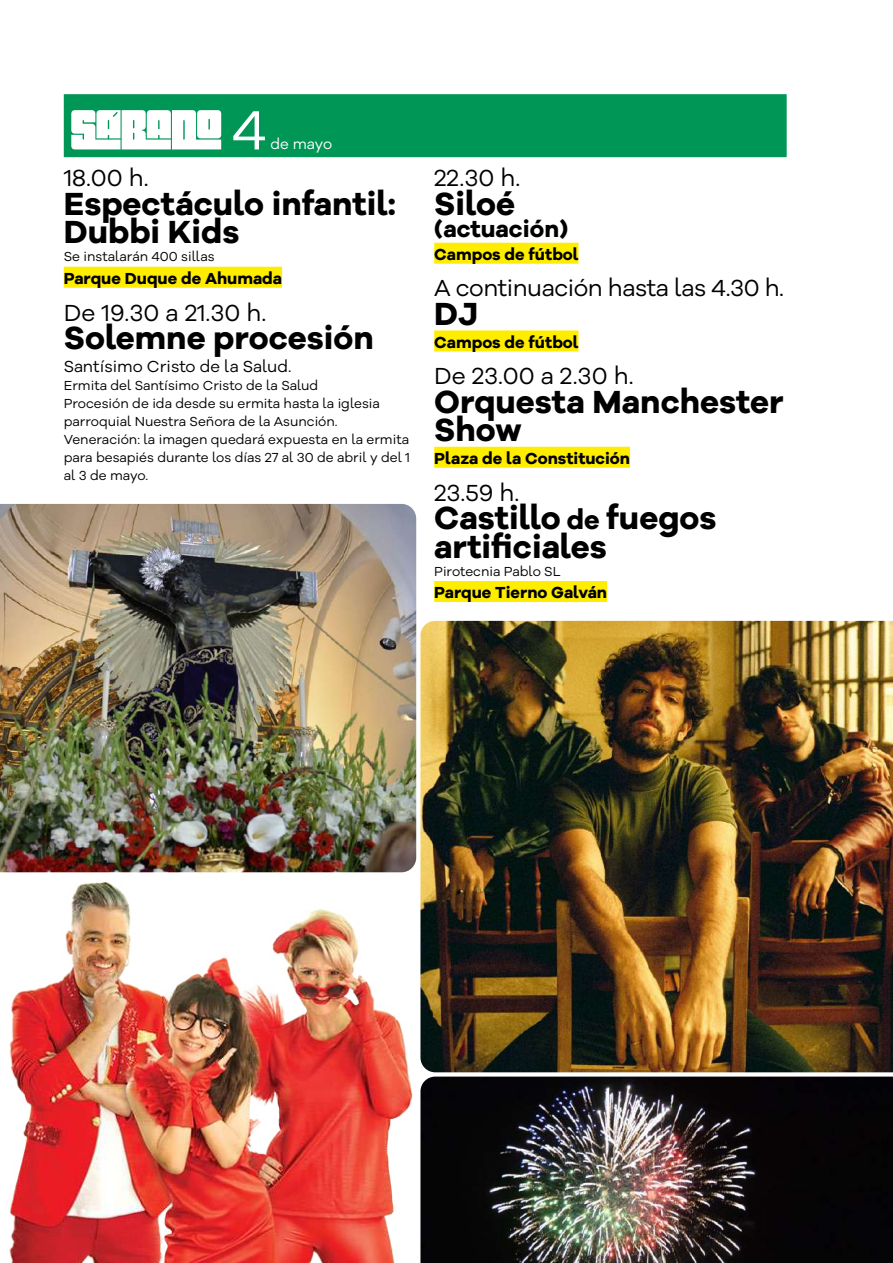
<style>
.page{position:relative;width:893px;height:1263px;background:#fff}
.page>*{position:absolute;margin:0;border:0;box-sizing:border-box;transform-origin:0 0}
.t1{font:900 54px "Pincoyablack";color:#fff}
.t2{font:700 33px/28.5px "Galano Grotesque Alt";color:#000}
.t3{font:24px "Galano Grotesque Alt";letter-spacing:-.01em;color:#000}
.t4{font:700 24px "Galano Grotesque Alt";color:#000}
.t5{font:700 16.5px "Galano Grotesque Alt";color:#000}
.t6{font:16.5px "Galano Grotesque Alt";color:#000}
.t7{font:15px "Galano Grotesque Alt";letter-spacing:-.01em;color:#fff}
.t8{font:13.5px/18px "Galano Grotesque Alt";color:#000}
.s1{font-family:"Galano Grotesque Alt";font-weight:400;font-size:57px}
.s2{font-size:27px}
</style>
<div class="page">
<div style="left:64px;top:94px;width:723px;height:63px;background:#009655"></div>
<div style="left:64px;top:267px;width:218px;height:21px;background:#ffed00"></div>
<div style="left:434px;top:243px;width:144px;height:21px;background:#ffed00"></div>
<div style="left:434px;top:330px;width:144px;height:21px;background:#ffed00"></div>
<div style="left:434px;top:447px;width:196px;height:21px;background:#ffed00"></div>
<div style="left:434px;top:581px;width:173px;height:21px;background:#ffed00"></div>
<img style="left:0;top:504px;width:416px;height:368px">
<img style="left:9px;top:882px;width:404px;height:381px">
<img style="left:420px;top:621px;width:473px;height:451px">
<img style="left:420px;top:1076px;width:473px;height:187px">
<h1 class="t1" style="left:71px;top:98px;width:197px">SÁBADO <span class="s1">4</span></h1>
<p class="t7" style="left:270px;top:135px;width:63px">de mayo</p>
<h3 class="t3" style="left:64px;top:163px;width:86px">18.00 h.</h3>
<h2 class="t2" style="left:64px;top:188px;width:334px">Espectáculo infantil:<br>Dubbi Kids</h2>
<p class="t8" style="left:64px;top:247px;width:152px">Se instalarán 400 sillas</p>
<p class="t5" style="left:64px;top:267px;width:220px">Parque Duque de Ahumada</p>
<h3 class="t3" style="left:64px;top:297px;width:204px">De 19.30 a 21.30 h.</h3>
<h2 class="t2" style="left:64px;top:323px;width:312px">Solemne procesión</h2>
<p class="t6" style="left:64px;top:355px;width:229px">Santísimo Cristo de la Salud.</p>
<p class="t8" style="left:64px;top:375px;width:348px">Ermita del Santísimo Cristo de la Salud<br>Procesión de ida desde su ermita hasta la iglesia parroquial Nuestra Señora de la Asunción.<br>Veneración: la imagen quedará expuesta en la ermita para besapiés durante los días 27 al 30 de abril y del 1 al 3 de mayo.</p>
<h3 class="t3" style="left:434px;top:163px;width:88px">22.30 h.</h3>
<h2 class="t2" style="left:434px;top:188px;width:82px">Siloé</h2>
<h3 class="t4" style="left:434px;top:214px;width:136px">(actuación)</h3>
<p class="t5" style="left:434px;top:243px;width:146px">Campos de fútbol</p>
<h3 class="t3" style="left:434px;top:273px;width:351px">A continuación hasta las 4.30 h.</h3>
<h2 class="t2" style="left:434px;top:299px;width:45px">DJ</h2>
<p class="t5" style="left:434px;top:331px;width:146px">Campos de fútbol</p>
<h3 class="t3" style="left:434px;top:361px;width:201px">De 23.00 a 2.30 h.</h3>
<h2 class="t2" style="left:434px;top:386px;width:351px">Orquesta Manchester<br>Show</h2>
<p class="t5" style="left:434px;top:447px;width:197px">Plaza de la Constitución</p>
<h3 class="t3" style="left:434px;top:477px;width:87px">23.59 h.</h3>
<h2 class="t2" style="left:434px;top:503px;width:284px">Castillo <span class="s2">de</span> fuegos artificiales</h2>
<p class="t8" style="left:434px;top:562px;width:128px">Pirotecnia Pablo SL</p>
<p class="t5" style="left:434px;top:582px;width:174px">Parque Tierno Galván</p>
</div>
